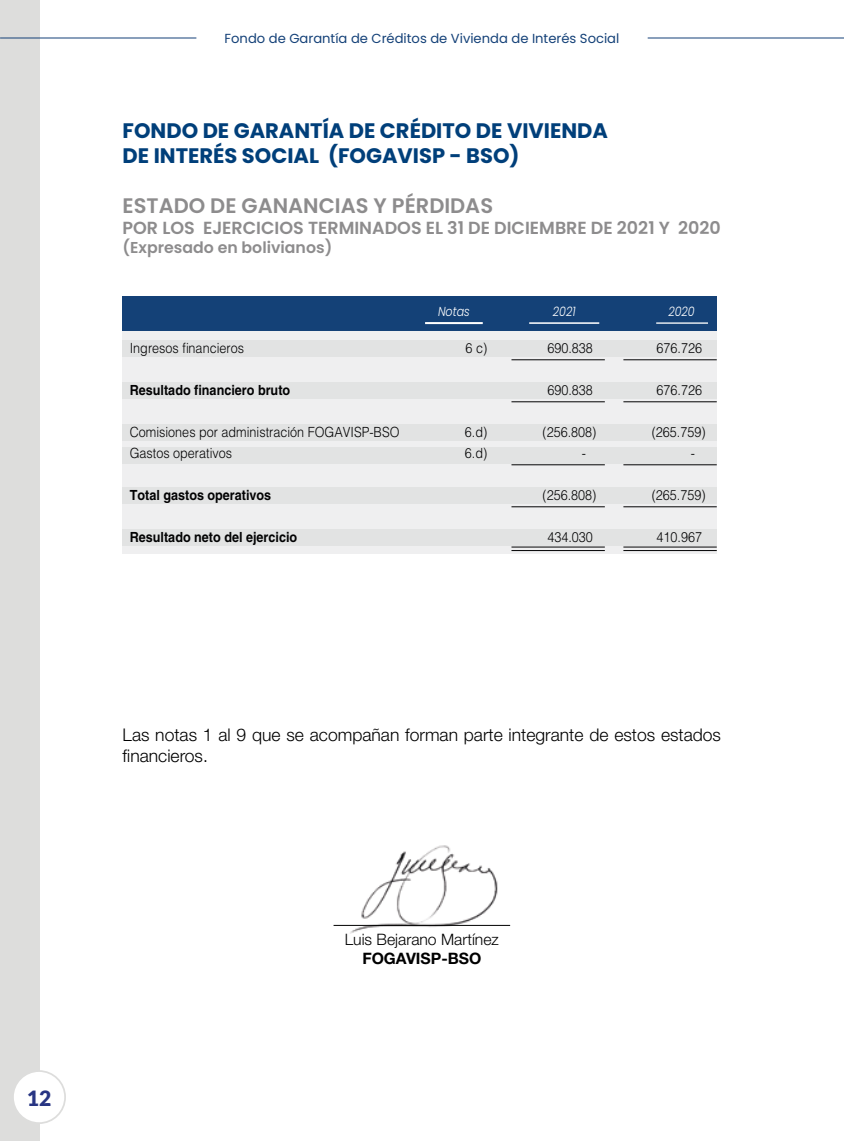
<style>
.page{position:relative;width:844px;height:1141px;background:#fff}
.page>*{position:absolute;margin:0;border:0;box-sizing:border-box;transform-origin:0 0}
.t1{font:700 21px/25.2px "Poppins";color:#003f7a}
.t2{font:600 21px "Poppins";color:#8d8c8d}
.t3{font:900 21px "Lato";color:#283583}
.t4{font:300 17.5px/21px "Helvetica Neue LT Std";color:#000}
.t5{font:600 17.5px "Poppins";color:#8d8c8d}
.t6{font:600 15.75px "Poppins";color:#8d8c8d}
.t7{font:300 15.75px "Helvetica Neue LT Std";color:#000}
.t8{font:700 15.75px "Helvetica Neue LT Std";color:#000}
.t9{font:300 14px "Helvetica LT Std";color:#020203;scale:.9 1}
.t10{font:700 14px "Helvetica LT Std";color:#020203;scale:.9 1}
.t11{font:13.12px "Poppins";color:#144178}
.t12{font:italic 300 13.12px "Poppins";color:#fff;scale:.85 1}
</style>
<div class="page">
<div style="left:0;top:0;width:39px;height:1141px;background:#dddddc"></div>
<div style="left:13px;top:1071px;width:52px;height:52px;background:#fff;border-radius:50%"></div>
<div style="left:12px;top:1070px;width:54px;height:54px;border:2px solid #dddddc;border-radius:50%"></div>
<hr style="left:0;top:38px;width:196px;height:1px;background:#144178">
<hr style="left:647px;top:38px;width:196px;height:1px;background:#144178">
<img style="left:345px;top:845px;width:155px;height:89px">
<hr style="left:333px;top:925px;width:177px;height:1px;background:#000">
<div style="left:122px;top:331px;width:594px;height:223px;background:#efeff0"></div>
<div style="left:122px;top:340px;width:594px;height:16px;background:#e2e3e3"></div>
<div style="left:122px;top:382px;width:594px;height:16px;background:#e2e3e3"></div>
<div style="left:122px;top:424px;width:594px;height:16px;background:#e2e3e3"></div>
<div style="left:122px;top:447px;width:594px;height:16px;background:#e2e3e3"></div>
<div style="left:122px;top:487px;width:594px;height:16px;background:#e2e3e3"></div>
<div style="left:122px;top:529px;width:594px;height:16px;background:#e2e3e3"></div>
<div style="left:122px;top:297px;width:594px;height:34px;background:#144177"></div>
<hr style="left:425px;top:322px;width:57px;height:2px;background:#fff">
<hr style="left:529px;top:322px;width:70px;height:2px;background:#fff">
<hr style="left:656px;top:322px;width:51px;height:2px;background:#fff">
<hr style="left:623px;top:506px;width:93px;height:1px;background:#020203">
<hr style="left:511px;top:506px;width:93px;height:1px;background:#020203">
<hr style="left:623px;top:464px;width:93px;height:1px;background:#020203">
<hr style="left:511px;top:464px;width:93px;height:1px;background:#020203">
<hr style="left:623px;top:401px;width:93px;height:1px;background:#020203">
<hr style="left:511px;top:401px;width:93px;height:1px;background:#020203">
<hr style="left:623px;top:359px;width:93px;height:1px;background:#020203">
<hr style="left:511px;top:359px;width:93px;height:1px;background:#020203">
<hr style="left:623px;top:547px;width:93px;height:1px;background:#020203">
<hr style="left:511px;top:547px;width:93px;height:1px;background:#020203">
<hr style="left:623px;top:550px;width:93px;height:1px;background:#020203">
<hr style="left:511px;top:550px;width:93px;height:1px;background:#020203">
<p class="t11" style="left:224px;top:31px;width:396px">Fondo de Garantía de Créditos de Vivienda de Interés Social</p>
<h1 class="t1" style="left:123px;top:118px;width:487px">FONDO DE GARANTÍA DE CRÉDITO DE VIVIENDA<br>DE INTERÉS SOCIAL (FOGAVISP - BSO)</h1>
<h1 class="t2" style="left:123px;top:194px;width:372px">ESTADO DE GANANCIAS Y PÉRDIDAS</h1>
<p class="t5" style="left:123px;top:218px;width:599px">POR LOS EJERCICIOS TERMINADOS EL 31 DE DICIEMBRE DE 2021 Y 2020</p>
<p class="t6" style="left:123px;top:239px;width:211px">(Expresado en bolivianos)</p>
<p class="t12" style="left:438px;top:304px;width:39px">Notas</p>
<p class="t12" style="left:553px;top:304px;width:28px">2021</p>
<p class="t12" style="left:668px;top:304px;width:32px">2020</p>
<p class="t9" style="left:130px;top:340px;width:128px">Ingresos financieros</p>
<p class="t9" style="left:465px;top:340px;width:26px">6 c)</p>
<p class="t9" style="left:547px;top:340px;width:52px">690.838</p>
<p class="t9" style="left:656px;top:340px;width:52px">676.726</p>
<p class="t10" style="left:130px;top:382px;width:180px">Resultado financiero bruto</p>
<p class="t9" style="left:547px;top:382px;width:52px">690.838</p>
<p class="t9" style="left:656px;top:382px;width:52px">676.726</p>
<p class="t9" style="left:130px;top:424px;width:301px">Comisiones por administración FOGAVISP-BSO</p>
<p class="t9" style="left:464px;top:424px;width:26px">6.d)</p>
<p class="t9" style="left:542px;top:424px;width:61px">(256.808)</p>
<p class="t9" style="left:651px;top:424px;width:61px">(265.759)</p>
<p class="t9" style="left:130px;top:445px;width:115px">Gastos operativos</p>
<p class="t9" style="left:464px;top:445px;width:26px">6.d)</p>
<p class="t9" style="left:581px;top:445px;width:6px">-</p>
<p class="t9" style="left:690px;top:445px;width:6px">-</p>
<p class="t10" style="left:130px;top:487px;width:159px">Total gastos operativos</p>
<p class="t9" style="left:542px;top:487px;width:61px">(256.808)</p>
<p class="t9" style="left:651px;top:487px;width:61px">(265.759)</p>
<p class="t10" style="left:130px;top:529px;width:187px">Resultado neto del ejercicio</p>
<p class="t9" style="left:547px;top:529px;width:52px">434.030</p>
<p class="t9" style="left:656px;top:529px;width:52px">410.967</p>
<h1 class="t3" style="left:27px;top:1085px;width:26px">12</h1>
<p class="t4" style="left:123px;top:724px;width:599px">Las notas 1 al 9 que se acompañan forman parte integrante de estos estados financieros.</p>
<p class="t7" style="left:344px;top:930px;width:156px">Luis Bejarano Martínez</p>
<p class="t8" style="left:362px;top:949px;width:120px">FOGAVISP-BSO</p>
</div>
